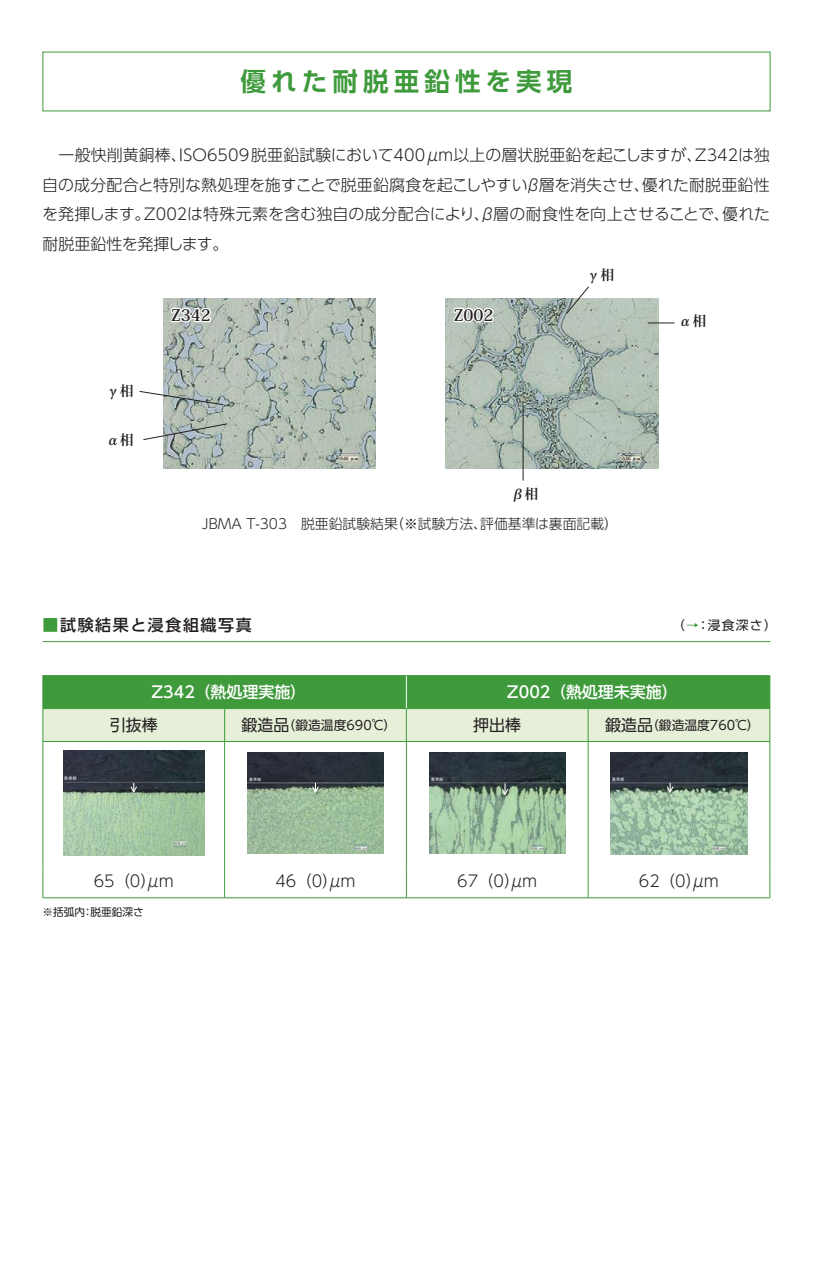
<style>
.page{position:relative;width:830px;height:1263px;background:#fff}
.page>*{position:absolute;margin:0;border:0;box-sizing:border-box;transform-origin:0 0}
.t1{font:25.5px "UD Shin Go Pro De Bold 90 pv RKSJ H";letter-spacing:.2em;color:#3f9a3c}
.t2{font:15.9px/29.7px "UD Shin Go Pro Light 90 pv RKSJ H";color:#231f20;text-align:justify}
.t3{font:15.9px "UD Shin Go Pro Medium 90 pv RKSJ H";color:#fff}
.t4{font:15.9px "UD Shin Go Pro Medium 90 pv RKSJ H";letter-spacing:.1em;color:#231f20}
.t5{font:15.9px "Koz Min Pro Bold 90 pv RKSJ H";color:#231f20}
.t6{font:15.9px "UD Shin Go Pro Regular 90 pv RKSJ H";color:#231f20}
.t7{font:13.8px "UD Shin Go Pro Light 90 pv RKSJ H";color:#231f20}
.t8{font:13.8px "Koz Min Pro Bold 90 pv RKSJ H";color:#231f20}
.t9{font:12.75px "UD Shin Go Pro Regular 90 pv RKSJ H";color:#231f20}
.t10{font:10.65px "UD Shin Go Pro Regular 90 pv RKSJ H";color:#231f20}
.s1{color:#fff}
.s2{color:#3f9a3c}
.s3{font-size:15.9px}
</style>
<div class="page">
<hr style="left:43px;top:641px;width:727px;height:1px;background:#3f9a3c">
<img style="left:163px;top:298px;width:212px;height:170px">
<svg style="left:139px;top:390px;width:85px;height:16px"></svg>
<svg style="left:143px;top:423px;width:85px;height:18px"></svg>
<img style="left:445px;top:298px;width:213px;height:170px">
<hr style="left:522px;top:405px;width:1px;height:75px;background:#231f20">
<svg style="left:647px;top:323px;width:27px;height:1px"></svg>
<svg style="left:565px;top:286px;width:24px;height:29px"></svg>
<svg style="left:44px;top:676px;width:725px;height:65px;background:#92c489"></svg>
<svg style="left:204px;top:742px;width:544px;height:155px"></svg>
<hr style="left:43px;top:675px;width:181px;height:1px;background:#3f9a3c">
<hr style="left:43px;top:676px;width:1px;height:32px;background:#3f9a3c">
<hr style="left:224px;top:675px;width:545px;height:1px;background:#3f9a3c">
<hr style="left:769px;top:676px;width:1px;height:32px;background:#3f9a3c">
<hr style="left:43px;top:708px;width:181px;height:1px;background:#3f9a3c">
<hr style="left:43px;top:709px;width:1px;height:32px;background:#3f9a3c">
<hr style="left:224px;top:708px;width:545px;height:1px;background:#3f9a3c">
<hr style="left:769px;top:709px;width:1px;height:32px;background:#3f9a3c">
<hr style="left:43px;top:741px;width:181px;height:1px;background:#3f9a3c">
<hr style="left:43px;top:742px;width:1px;height:123px;background:#3f9a3c">
<hr style="left:224px;top:741px;width:182px;height:1px;background:#3f9a3c">
<hr style="left:224px;top:742px;width:1px;height:123px;background:#3f9a3c">
<hr style="left:406px;top:741px;width:182px;height:1px;background:#3f9a3c">
<hr style="left:406px;top:742px;width:1px;height:123px;background:#3f9a3c">
<hr style="left:588px;top:741px;width:181px;height:1px;background:#3f9a3c">
<hr style="left:587px;top:742px;width:1px;height:123px;background:#3f9a3c">
<hr style="left:769px;top:742px;width:1px;height:123px;background:#3f9a3c">
<hr style="left:43px;top:865px;width:1px;height:32px;background:#3f9a3c">
<hr style="left:224px;top:865px;width:1px;height:32px;background:#3f9a3c">
<hr style="left:406px;top:865px;width:1px;height:32px;background:#3f9a3c">
<hr style="left:587px;top:865px;width:1px;height:32px;background:#3f9a3c">
<hr style="left:769px;top:865px;width:1px;height:32px;background:#3f9a3c">
<hr style="left:43px;top:897px;width:726px;height:1px;background:#3f9a3c">
<hr style="left:406px;top:676px;width:1px;height:32px;background:#fff">
<hr style="left:224px;top:709px;width:1px;height:32px;background:#3f9a3c">
<hr style="left:406px;top:709px;width:1px;height:32px;background:#3f9a3c">
<hr style="left:587px;top:709px;width:1px;height:32px;background:#3f9a3c">
<img style="left:63px;top:750px;width:141px;height:106px">
<img style="left:247px;top:752px;width:136px;height:102px">
<img style="left:429px;top:752px;width:136px;height:102px">
<img style="left:610px;top:752px;width:136px;height:102px">
<svg style="left:130px;top:783px;width:8px;height:11px"></svg>
<svg style="left:311px;top:783px;width:8px;height:11px"></svg>
<svg style="left:665px;top:783px;width:9px;height:11px"></svg>
<svg style="left:500px;top:784px;width:9px;height:12px"></svg>
<h1 class="t1" style="left:240px;top:72px;width:333px">優れた耐脱亜鉛性を実現</h1>
<p class="t2" style="left:42px;top:142px;width:729px">　一般快削黄銅棒、ISO6509脱亜鉛試験において400μｍ以上の層状脱亜鉛を起こしますが、Ｚ342は独自の成分配合と特別な熱処理を施すことで脱亜鉛腐食を起こしやすいβ層を消失させ、優れた耐脱亜鉛性を発揮します。Ｚ002は特殊元素を含む独自の成分配合により、β層の耐食性を向上させることで、優れた耐脱亜鉛性を発揮します。</p>
<p class="t8" style="left:106px;top:385px;width:29px">γ相</p>
<p class="t8" style="left:106px;top:434px;width:29px">α相</p>
<p class="t5" style="left:171px;top:309px;width:41px"><span class="s1">Z</span>342</p>
<p class="t5" style="left:454px;top:309px;width:41px"><span class="s1">Z</span>002</p>
<p class="t8" style="left:586px;top:270px;width:29px">γ相</p>
<p class="t8" style="left:510px;top:488px;width:29px">β相</p>
<p class="t7" style="left:202px;top:519px;width:417px">JBMA T-303　脱亜鉛試験結果（※試験方法、評価基準は裏面記載）</p>
<p class="t8" style="left:678px;top:316px;width:29px">α相</p>
<p class="t4" style="left:43px;top:619px;width:210px"><span class="s2">■</span>試験結果と浸食組織写真</p>
<p class="t9" style="left:671px;top:620px;width:106px">（<span class="s2">→</span>：浸食深さ）</p>
<p class="t3" style="left:151px;top:686px;width:156px">Z342（熱処理実施）</p>
<p class="t3" style="left:506px;top:686px;width:172px">Z002（熱処理未実施）</p>
<p class="t6" style="left:110px;top:719px;width:49px">引抜棒</p>
<p class="t9" style="left:241px;top:720px;width:156px"><span class="s3">鍛造品</span>（鍛造温度690℃）</p>
<p class="t6" style="left:473px;top:719px;width:49px">押出棒</p>
<p class="t9" style="left:604px;top:720px;width:156px"><span class="s3">鍛造品</span>（鍛造温度760℃）</p>
<p class="t2" style="left:94px;top:869px;width:82px">65（0）μm</p>
<p class="t2" style="left:275px;top:869px;width:82px">46（0）μm</p>
<p class="t2" style="left:457px;top:869px;width:82px">67（0）μm</p>
<p class="t2" style="left:638px;top:869px;width:82px">62（0）μm</p>
<p class="t10" style="left:43px;top:908px;width:102px">※括弧内：脱亜鉛深さ</p>
</div>
